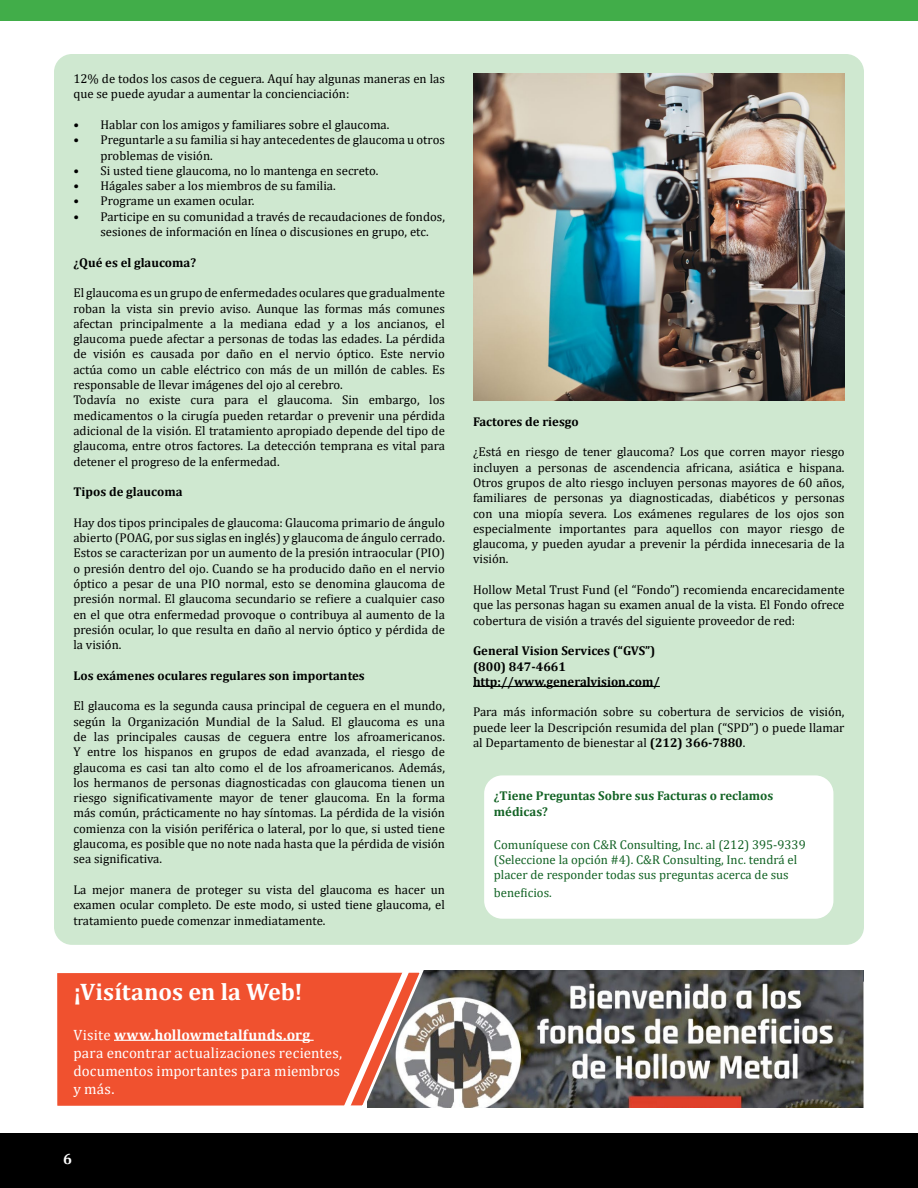
<style>
.page{position:relative;width:918px;height:1188px;background:#fff}
.page>*{position:absolute;margin:0;border:0;box-sizing:border-box;transform-origin:0 0}
.t1{font:700 24px "Cambria";color:#fff}
.t2{font:15px/18px "Cambria";letter-spacing:.01em;color:#fff}
.t3{font:700 15px "Cambria";color:#fff}
.t4{font:12.75px/15.3px "Cambria";color:#000;text-align:justify}
.t5{font:700 12.75px/15.3px "Cambria";color:#000}
.t6{font:12.75px/15.3px "Cambria";color:#136325}
.t7{font:700 12.75px/15.3px "Cambria";color:#136325}
.s1{font-weight:700}
</style>
<div class="page">
<div style="left:54px;top:54px;width:810px;height:891px;background:#cfe8d0;border-radius:18px"></div>
<div style="left:484px;top:775px;width:349px;height:144px;background:#fff;border-radius:18px"></div>
<div style="left:0;top:1134px;width:918px;height:54px;background:#000"></div>
<div style="left:0;top:0;width:918px;height:21px;background:#41ad49"></div>
<img style="left:473px;top:73px;width:372px;height:328px">
<hr style="left:473px;top:686px;width:187px;height:1px;background:#000">
<img style="left:426px;top:971px;width:437px;height:136px">
<svg style="left:57px;top:970px;width:369px;height:138px;background:#ed5b3b"></svg>
<svg style="left:339px;top:970px;width:75px;height:138px"></svg>
<hr style="left:114px;top:1040px;width:200px;height:1px;background:#fff">
<p class="t4" style="left:73px;top:71px;width:373px">12% de todos los casos de ceguera. Aquí hay algunas maneras en las que se puede ayudar a aumentar la concienciación:</p>
<p class="t4" style="left:73px;top:117px;width:318px">• Hablar con los amigos y familiares sobre el glaucoma.</p>
<p class="t4" style="left:100px;top:132px;width:346px;text-indent:-27px">• Preguntarle a su familia si hay antecedentes de glaucoma u otros problemas de visión.</p>
<p class="t4" style="left:73px;top:163px;width:307px">• Si usted tiene glaucoma, no lo mantenga en secreto.</p>
<p class="t4" style="left:73px;top:178px;width:264px">• Hágales saber a los miembros de su familia.</p>
<p class="t4" style="left:73px;top:193px;width:183px">• Programe un examen ocular.</p>
<p class="t4" style="left:100px;top:209px;width:346px;text-indent:-27px">• Participe en su comunidad a través de recaudaciones de fondos, sesiones de información en línea o discusiones en grupo, etc.</p>
<p class="t5" style="left:73px;top:254px;width:124px">¿Qué es el glaucoma?</p>
<p class="t4" style="left:73px;top:285px;width:373px;text-align:left">El glaucoma es un grupo de enfermedades oculares que gradualmente roban la vista sin previo aviso. Aunque las formas más comunes afectan principalmente a la mediana edad y a los ancianos, el glaucoma puede afectar a personas de todas las edades. La pérdida de visión es causada por daño en el nervio óptico. Este nervio actúa como un cable eléctrico con más de un millón de cables. Es responsable de llevar imágenes del ojo al cerebro.<br>Todavía no existe cura para el glaucoma. Sin embargo, los medicamentos o la cirugía pueden retardar o prevenir una pérdida adicional de la visión. El tratamiento apropiado depende del tipo de glaucoma, entre otros factores. La detección temprana es vital para detener el progreso de la enfermedad.</p>
<p class="t5" style="left:73px;top:484px;width:111px">Tipos de glaucoma</p>
<p class="t4" style="left:73px;top:515px;width:373px">Hay dos tipos principales de glaucoma: Glaucoma primario de ángulo abierto (POAG, por sus siglas en inglés) y glaucoma de ángulo cerrado.<br>Estos se caracterizan por un aumento de la presión intraocular (PIO) o presión dentro del ojo. Cuando se ha producido daño en el nervio óptico a pesar de una PIO normal, esto se denomina glaucoma de presión normal. El glaucoma secundario se refiere a cualquier caso en el que otra enfermedad provoque o contribuya al aumento de la presión ocular, lo que resulta en daño al nervio óptico y pérdida de la visión.</p>
<p class="t5" style="left:73px;top:667px;width:293px">Los exámenes oculares regulares son importantes</p>
<p class="t4" style="left:73px;top:698px;width:373px">El glaucoma es la segunda causa principal de ceguera en el mundo, según la Organización Mundial de la Salud. El glaucoma es una de las principales causas de ceguera entre los afroamericanos.<br>Y entre los hispanos en grupos de edad avanzada, el riesgo de glaucoma es casi tan alto como el de los afroamericanos. Además, los hermanos de personas diagnosticadas con glaucoma tienen un riesgo significativamente mayor de tener glaucoma. En la forma más común, prácticamente no hay síntomas. La pérdida de la visión comienza con la visión periférica o lateral, por lo que, si usted tiene glaucoma, es posible que no note nada hasta que la pérdida de visión sea significativa.</p>
<p class="t4" style="left:73px;top:882px;width:373px">La mejor manera de proteger su vista del glaucoma es hacer un examen ocular completo. De este modo, si usted tiene glaucoma, el tratamiento puede comenzar inmediatamente.</p>
<h1 class="t1" style="left:73px;top:975px;width:231px">¡Visítanos en la Web!</h1>
<p class="t2" style="left:73px;top:1025px;width:270px">Visite <span class="s1">www.hollowmetalfunds.org </span>para encontrar actualizaciones recientes, documentos importantes para miembros y más.</p>
<p class="t3" style="left:63px;top:1148px;width:10px">6</p>
<p class="t5" style="left:473px;top:413px;width:107px">Factores de riesgo</p>
<p class="t4" style="left:473px;top:444px;width:373px">¿Está en riesgo de tener glaucoma? Los que corren mayor riesgo incluyen a personas de ascendencia africana, asiática e hispana.<br>Otros grupos de alto riesgo incluyen personas mayores de 60 años, familiares de personas ya diagnosticadas, diabéticos y personas con una miopía severa. Los exámenes regulares de los ojos son especialmente importantes para aquellos con mayor riesgo de glaucoma, y pueden ayudar a prevenir la pérdida innecesaria de la visión.</p>
<p class="t4" style="left:473px;top:582px;width:373px">Hollow Metal Trust Fund (el “Fondo”) recomienda encarecidamente que las personas hagan su examen anual de la vista. El Fondo ofrece cobertura de visión a través del siguiente proveedor de red:</p>
<p class="t5" style="left:473px;top:643px;width:188px">General Vision Services (“GVS”) (800) 847-4661 http://www.generalvision.com/</p>
<p class="t4" style="left:473px;top:704px;width:373px">Para más información sobre su cobertura de servicios de visión, puede leer la Descripción resumida del plan (“SPD”) o puede llamar al Departamento de bienestar al <span class="s1">(212) 366-7880</span>.</p>
<p class="t7" style="left:494px;top:788px;width:281px">¿Tiene Preguntas Sobre sus Facturas o reclamos médicas?</p>
<p class="t6" style="left:494px;top:837px;width:313px">Comuníquese con C&amp;R Consulting, Inc. al (212) 395-9339 (Seleccione la opción #4). C&amp;R Consulting, Inc. tendrá el placer de responder todas sus preguntas acerca de sus</p>
<p class="t6" style="left:494px;top:885px;width:59px">beneficios.</p>
</div>
